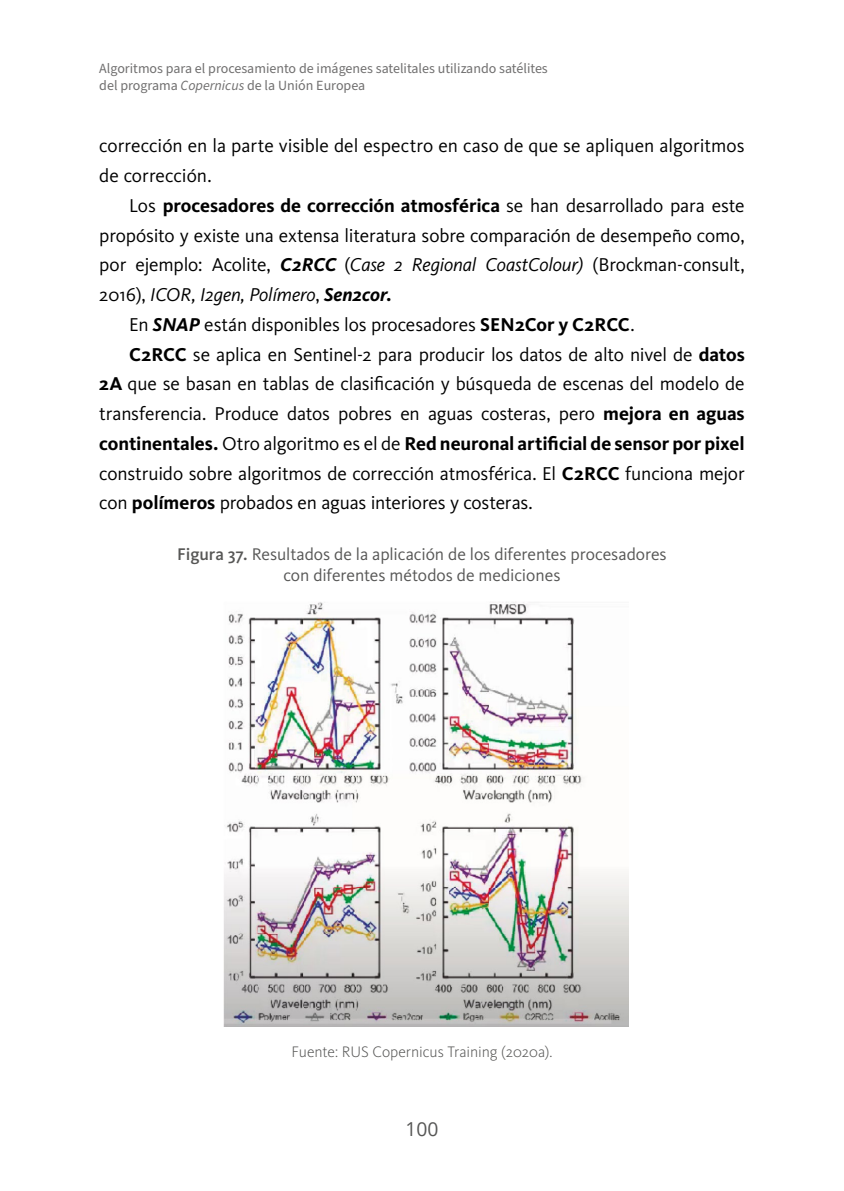
<style>
.page{position:relative;width:844px;height:1191px;background:#fff}
.page>*{position:absolute;margin:0;border:0;box-sizing:border-box;transform-origin:0 0}
.t1{font:19.25px/29.8px "Kievit OT";letter-spacing:-.005em;color:#000}
.t2{font:700 19.25px "Kievit OT";letter-spacing:-.005em;color:#000}
.t3{font:italic 19.25px "Kievit OT";letter-spacing:-.005em;color:#000}
.t4{font:19.25px "Open Sans";color:#575756}
.t5{font:17.5px/21px "Kievit OT";letter-spacing:-.005em;color:#575756;text-align:center}
.t6{font:300 15.75px "Kievit OT";letter-spacing:-.005em;color:#575756}
.t7{font:14px/17.5px "Source Sans Pro";color:#706f6f}
.s1{font-style:italic}
.s2{font-weight:400}
.s3{font-weight:700;font-style:italic}
.s4{font-style:normal}
.s5{font-weight:700}
.s6{font-weight:700;font-style:normal}
.s7{font-weight:500}
</style>
<div class="page">
<img style="left:223px;top:602px;width:405px;height:424px">
<p class="t7" style="left:99px;top:60px;width:450px">Algoritmos para el procesamiento de imágenes satelitales utilizando satélites del programa <span class="s1">Copernicus</span> de la Unión Europea</p>
<p class="t1" style="left:99px;top:131px;width:646px">corrección en la parte visible del espectro en caso de que se apliquen algoritmos de corrección.</p>
<p class="t2" style="left:129px;top:194px;width:617px"><span class="s2">Los</span> procesadores de corrección atmosférica <span class="s2">se han desarrollado para este</span></p>
<p class="t1" style="left:99px;top:220px;width:646px">propósito y existe una extensa literatura sobre comparación de desempeño como,</p>
<p class="t1" style="left:99px;top:250px;width:646px">por ejemplo: Acolite, <span class="s3">C2RCC</span> (<span class="s1">Case 2 Regional CoastColour)</span> (Brockman-consult,</p>
<p class="t3" style="left:99px;top:283px;width:294px"><span class="s4">2016),</span> ICOR, I2gen, Polímero<span class="s4">,</span> <span class="s5">Sen2cor</span><span class="s6">.</span></p>
<p class="t1" style="left:129px;top:309px;width:507px">En <span class="s3">SNAP</span> están disponibles los procesadores <span class="s5">SEN2Cor y C2RCC</span>.</p>
<p class="t1" style="left:129px;top:339px;width:617px"><span class="s5">C2RCC</span> se aplica en Sentinel-2 para producir los datos de alto nivel de <span class="s5">datos</span></p>
<p class="t1" style="left:99px;top:369px;width:646px"><span class="s5">2A</span> que se basan en tablas de clasificación y búsqueda de escenas del modelo de</p>
<p class="t1" style="left:99px;top:398px;width:646px">transferencia. Produce datos pobres en aguas costeras, pero <span class="s5">mejora en aguas</span></p>
<p class="t2" style="left:99px;top:432px;width:646px">continentales. <span class="s2">Otro algoritmo es el de</span> Red neuronal artificial de sensor por pixel</p>
<p class="t1" style="left:99px;top:458px;width:646px">construido sobre algoritmos de corrección atmosférica. El <span class="s5">C2RCC</span> funciona mejor</p>
<p class="t1" style="left:99px;top:488px;width:435px">con <span class="s5">polímeros</span> probados en aguas interiores y costeras.</p>
<p class="t5" style="left:177px;top:543px;width:491px"><span class="s7">Figura 37.</span> Resultados de la aplicación de los diferentes procesadores con diferentes métodos de mediciones</p>
<p class="t6" style="left:291px;top:1042px;width:262px">Fuente: RUS Copernicus Training (2020a).</p>
<p class="t4" style="left:405px;top:1116px;width:35px">100</p>
</div>
